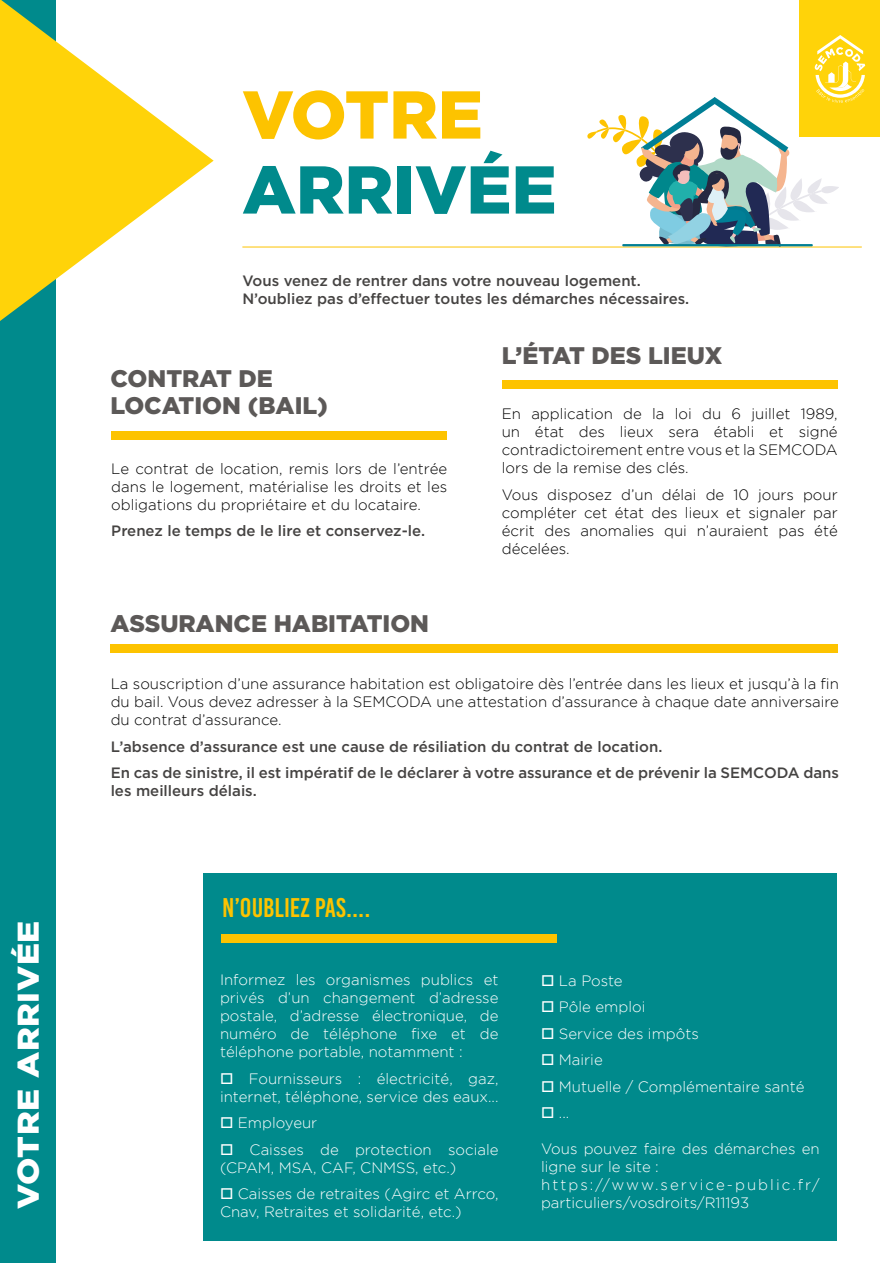
<style>
.page{position:relative;width:893px;height:1263px;background:#fff}
.page>*{position:absolute;margin:0;border:0;box-sizing:border-box;transform-origin:0 0}
.t1{font:900 67.5px "Gotham";color:#008a8c}
.t2{font:900 67.5px "Gotham";letter-spacing:-.015em;color:#fdc300}
.t3{font:900 30px "Gotham";letter-spacing:.02em;color:#fff;scale:1.1 1}
.t4{font:27px "Bebas Kai";color:#fdc300}
.t5{font:900 24px/27px "Gotham";color:#5c5958}
.t6{font:300 15px/18px "Gotham";color:#000;text-align:justify}
.t7{font:300 15px/18px "Gotham";color:#fff}
.t8{font:500 15px/18px "Gotham";color:#454342}
</style>
<div class="page">
<div style="left:203px;top:873px;width:634px;height:368px;background:#008a8c"></div>
<div style="left:0;top:0;width:55px;height:1263px;background:#008a8c"></div>
<hr style="left:242px;top:247px;width:620px;height:1px;background:#fdc300">
<div style="left:111px;top:431px;width:335px;height:9px;background:#fdc300"></div>
<div style="left:502px;top:380px;width:336px;height:9px;background:#fdc300"></div>
<div style="left:111px;top:645px;width:727px;height:8px;background:#fdc300"></div>
<div style="left:221px;top:934px;width:336px;height:9px;background:#fdc300"></div>
<svg style="left:0;top:0;width:214px;height:321px"></svg>
<div style="left:799px;top:0;width:81px;height:136px;background:#ffd309"></div>
<svg style="left:586px;top:35px;width:279px;height:213px"></svg>
<h2 class="t3" style="left:11px;top:1209px;width:263px;rotate:-90deg">VOTRE ARRIVÉE</h2>
<h1 class="t2" style="left:242px;top:76px;width:242px">VOTRE</h1>
<h1 class="t1" style="left:242px;top:151px;width:316px">ARRIVÉE</h1>
<p class="t8" style="left:242px;top:272px;width:448px">Vous venez de rentrer dans votre nouveau logement.<br>N’oubliez pas d’effectuer toutes les démarches nécessaires.</p>
<h3 class="t5" style="left:111px;top:365px;width:219px">CONTRAT DE<br>LOCATION (BAIL)</h3>
<p class="t6" style="left:111px;top:459px;width:337px">Le contrat de location, remis lors de l’entrée dans le logement, matérialise les droits et les obligations du propriétaire et du locataire.</p>
<p class="t8" style="left:111px;top:522px;width:315px">Prenez le temps de le lire et conservez-le.</p>
<h3 class="t5" style="left:111px;top:610px;width:320px">ASSURANCE HABITATION</h3>
<h3 class="t5" style="left:502px;top:341px;width:222px">L’ÉTAT DES LIEUX</h3>
<p class="t6" style="left:502px;top:405px;width:337px">En application de la loi du 6 juillet 1989, un état des lieux sera établi et signé contradictoirement entre vous et la SEMCODA lors de la remise des clés.</p>
<p class="t6" style="left:502px;top:485px;width:337px">Vous disposez d’un délai de 10 jours pour compléter cet état des lieux et signaler par écrit des anomalies qui n’auraient pas été décelées.</p>
<p class="t6" style="left:111px;top:675px;width:730px">La souscription d’une assurance habitation est obligatoire dès l’entrée dans les lieux et jusqu’à la fin du bail. Vous devez adresser à la SEMCODA une attestation d’assurance à chaque date anniversaire du contrat d’assurance.</p>
<p class="t8" style="left:111px;top:733px;width:730px;line-height:26.5px">L’absence d’assurance est une cause de résiliation du contrat de location.<br>En cas de sinistre, il est impératif de le déclarer à votre assurance et de prévenir la SEMCODA dans</p>
<p class="t8" style="left:111px;top:782px;width:148px">les meilleurs délais.</p>
<h3 class="t4" style="left:222px;top:893px;width:150px">N’OUBLIEZ PAS....</h3>
<p class="t7" style="left:220px;top:970px;width:280px;text-align:justify">Informez les organismes publics et privés d’un changement d’adresse postale, d’adresse électronique, de numéro de téléphone fixe et de téléphone portable, notamment :</p>
<p class="t7" style="left:220px;top:1069px;width:280px">□ Fournisseurs : électricité, gaz, internet, téléphone, service des eaux...</p>
<p class="t7" style="left:220px;top:1113px;width:99px">□ Employeur</p>
<p class="t7" style="left:220px;top:1140px;width:280px">□ Caisses de protection sociale (CPAM, MSA, CAF, CNMSS, etc.)</p>
<p class="t7" style="left:220px;top:1184px;width:280px">□ Caisses de retraites (Agirc et Arrco,<br>Cnav, Retraites et solidarité, etc.)</p>
<p class="t7" style="left:541px;top:971px;width:83px">□ La Poste</p>
<p class="t7" style="left:541px;top:998px;width:106px">□ Pôle emploi</p>
<p class="t7" style="left:541px;top:1024px;width:159px">□ Service des impôts</p>
<p class="t7" style="left:541px;top:1051px;width:63px">□ Mairie</p>
<p class="t7" style="left:541px;top:1077px;width:265px">□ Mutuelle / Complémentaire santé</p>
<p class="t7" style="left:541px;top:1104px;width:30px">□ ...</p>
<p class="t7" style="left:541px;top:1140px;width:280px">Vous pouvez faire des démarches en ligne sur le site : https://www.service-public.fr/ particuliers/vosdroits/R11193</p>
</div>
